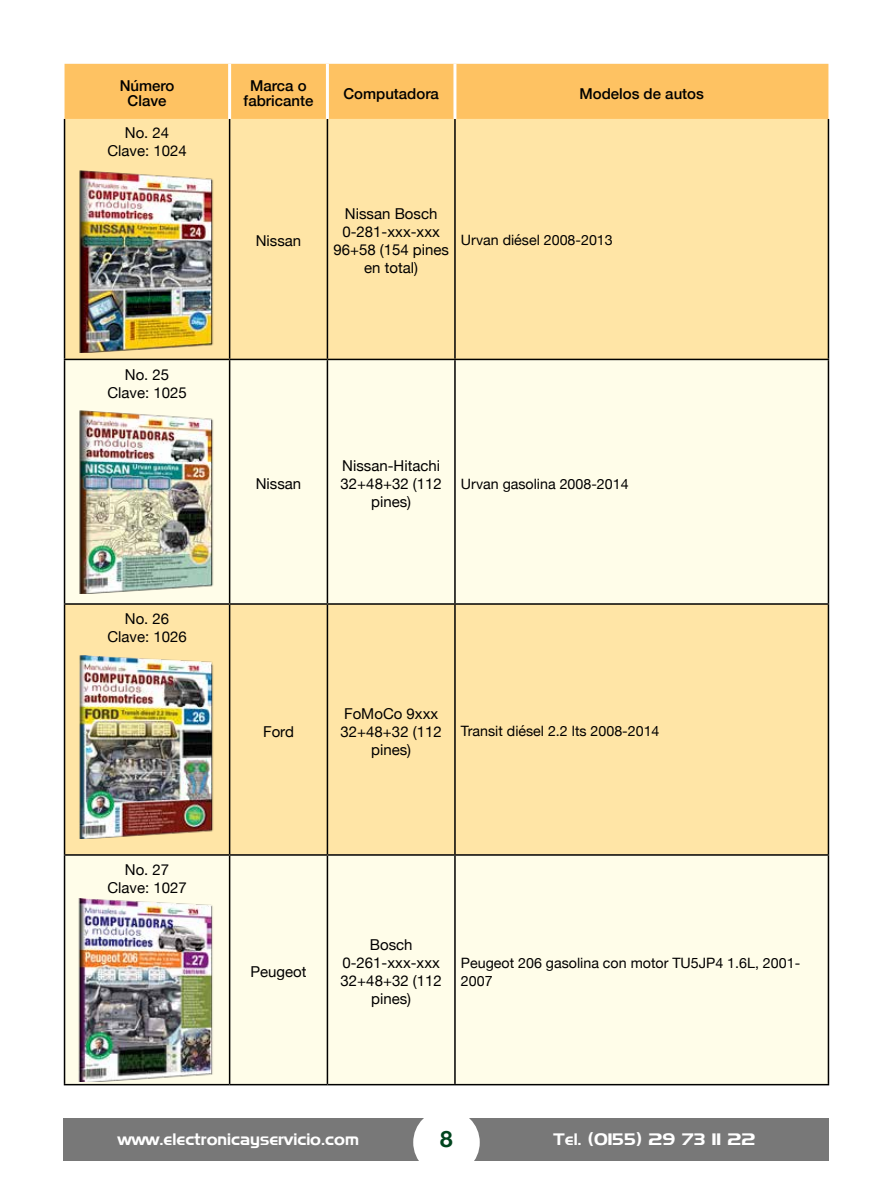
<style>
.page{position:relative;width:893px;height:1191px;background:#fff}
.page>*{position:absolute;margin:0;border:0;box-sizing:border-box;transform-origin:0 0}
.t1{font:700 22.5px "Helvetica Neue";color:#00451e}
.t2{font:16.5px "Denmark";color:#fff}
.t3{font:15px/18px "Helvetica Neue";color:#000;text-align:center}
.t4{font:500 15px/15px "Helvetica Neue";color:#000;text-align:center}
.t5{font:14.25px/18px "Helvetica Neue";color:#000}
</style>
<div class="page">
<div style="left:64px;top:1118px;width:765px;height:43px;background:#787878"></div>
<div style="left:413px;top:1109px;width:67px;height:66px;background:#fff;border-radius:50%"></div>
<div style="left:65px;top:64px;width:763px;height:55px;background:#fec262"></div>
<div style="left:65px;top:119px;width:763px;height:240px;background:#ffe5a6"></div>
<div style="left:65px;top:360px;width:763px;height:243px;background:#fffde9"></div>
<div style="left:65px;top:605px;width:763px;height:249px;background:#ffe5a6"></div>
<div style="left:65px;top:855px;width:763px;height:229px;background:#fffde9"></div>
<hr style="left:64px;top:119px;width:1px;height:240px;background:#000">
<hr style="left:229px;top:119px;width:1px;height:240px;background:#000">
<hr style="left:327px;top:119px;width:1px;height:240px;background:#000">
<hr style="left:454px;top:119px;width:2px;height:240px;background:#000">
<hr style="left:828px;top:119px;width:1px;height:240px;background:#000">
<hr style="left:64px;top:359px;width:166px;height:1px;background:#000">
<hr style="left:64px;top:360px;width:1px;height:243px;background:#000">
<hr style="left:230px;top:359px;width:97px;height:1px;background:#000">
<hr style="left:229px;top:360px;width:1px;height:243px;background:#000">
<hr style="left:327px;top:359px;width:128px;height:1px;background:#000">
<hr style="left:327px;top:360px;width:1px;height:243px;background:#000">
<hr style="left:455px;top:359px;width:374px;height:1px;background:#000">
<hr style="left:454px;top:360px;width:2px;height:243px;background:#000">
<hr style="left:828px;top:360px;width:1px;height:243px;background:#000">
<hr style="left:64px;top:603px;width:166px;height:2px;background:#000">
<hr style="left:64px;top:605px;width:1px;height:249px;background:#000">
<hr style="left:230px;top:603px;width:97px;height:2px;background:#000">
<hr style="left:229px;top:605px;width:1px;height:249px;background:#000">
<hr style="left:327px;top:603px;width:128px;height:2px;background:#000">
<hr style="left:327px;top:605px;width:1px;height:249px;background:#000">
<hr style="left:455px;top:603px;width:374px;height:2px;background:#000">
<hr style="left:454px;top:605px;width:2px;height:249px;background:#000">
<hr style="left:828px;top:605px;width:1px;height:249px;background:#000">
<hr style="left:64px;top:854px;width:166px;height:1px;background:#000">
<hr style="left:64px;top:855px;width:1px;height:229px;background:#000">
<hr style="left:230px;top:854px;width:97px;height:1px;background:#000">
<hr style="left:229px;top:855px;width:1px;height:229px;background:#000">
<hr style="left:327px;top:854px;width:128px;height:1px;background:#000">
<hr style="left:327px;top:855px;width:1px;height:229px;background:#000">
<hr style="left:455px;top:854px;width:374px;height:1px;background:#000">
<hr style="left:454px;top:855px;width:2px;height:229px;background:#000">
<hr style="left:828px;top:855px;width:1px;height:229px;background:#000">
<hr style="left:64px;top:1084px;width:166px;height:1px;background:#000">
<hr style="left:230px;top:1084px;width:97px;height:1px;background:#000">
<hr style="left:327px;top:1084px;width:128px;height:1px;background:#000">
<hr style="left:455px;top:1084px;width:374px;height:1px;background:#000">
<hr style="left:228px;top:64px;width:3px;height:55px;background:#fff">
<hr style="left:326px;top:64px;width:3px;height:55px;background:#fff">
<hr style="left:453px;top:64px;width:3px;height:55px;background:#fff">
<img style="left:76px;top:170px;width:145px;height:183px">
<img style="left:76px;top:410px;width:145px;height:183px">
<img style="left:76px;top:655px;width:145px;height:183px">
<img style="left:76px;top:899px;width:145px;height:182px">
<p class="t4" style="left:120px;top:77px;width:56px">Número<br>Clave</p>
<p class="t4" style="left:244px;top:77px;width:71px">Marca o fabricante</p>
<p class="t4" style="left:343px;top:85px;width:97px">Computadora</p>
<p class="t4" style="left:579px;top:85px;width:126px">Modelos de autos</p>
<p class="t3" style="left:107px;top:125px;width:81px">No. 24<br>Clave: 1024</p>
<p class="t3" style="left:107px;top:366px;width:81px">No. 25<br>Clave: 1025</p>
<p class="t3" style="left:107px;top:611px;width:81px">No. 26<br>Clave: 1026</p>
<p class="t3" style="left:107px;top:861px;width:81px">No. 27<br>Clave: 1027</p>
<p class="t3" style="left:256px;top:232px;width:47px">Nissan</p>
<p class="t3" style="left:333px;top:205px;width:117px">Nissan Bosch<br>0-281-xxx-xxx<br>96+58 (154 pines en total)</p>
<p class="t5" style="left:461px;top:232px;width:153px">Urvan diésel 2008-2013</p>
<p class="t3" style="left:256px;top:475px;width:47px">Nissan</p>
<p class="t3" style="left:341px;top:457px;width:103px">Nissan-Hitachi<br>32+48+32 (112 pines)</p>
<p class="t5" style="left:461px;top:475px;width:169px">Urvan gasolina 2008-2014</p>
<p class="t3" style="left:263px;top:723px;width:32px">Ford</p>
<p class="t3" style="left:341px;top:705px;width:103px">FoMoCo 9xxx<br>32+48+32 (112 pines)</p>
<p class="t5" style="left:461px;top:723px;width:200px">Transit diésel 2.2 lts 2008-2014</p>
<p class="t3" style="left:250px;top:963px;width:58px">Peugeot</p>
<p class="t3" style="left:341px;top:936px;width:103px">Bosch<br>0-261-xxx-xxx<br>32+48+32 (112 pines)</p>
<p class="t5" style="left:461px;top:954px;width:341px">Peugeot 206 gasolina con motor TU5JP4 1.6L, 2001-<br>2007</p>
<p class="t2" style="left:118px;top:1129px;width:243px">www.electronicayservicio.com</p>
<h1 class="t1" style="left:440px;top:1121px;width:14px">8</h1>
<p class="t2" style="left:554px;top:1129px;width:203px">Tel. (0155) 29 73 11 22</p>
</div>
